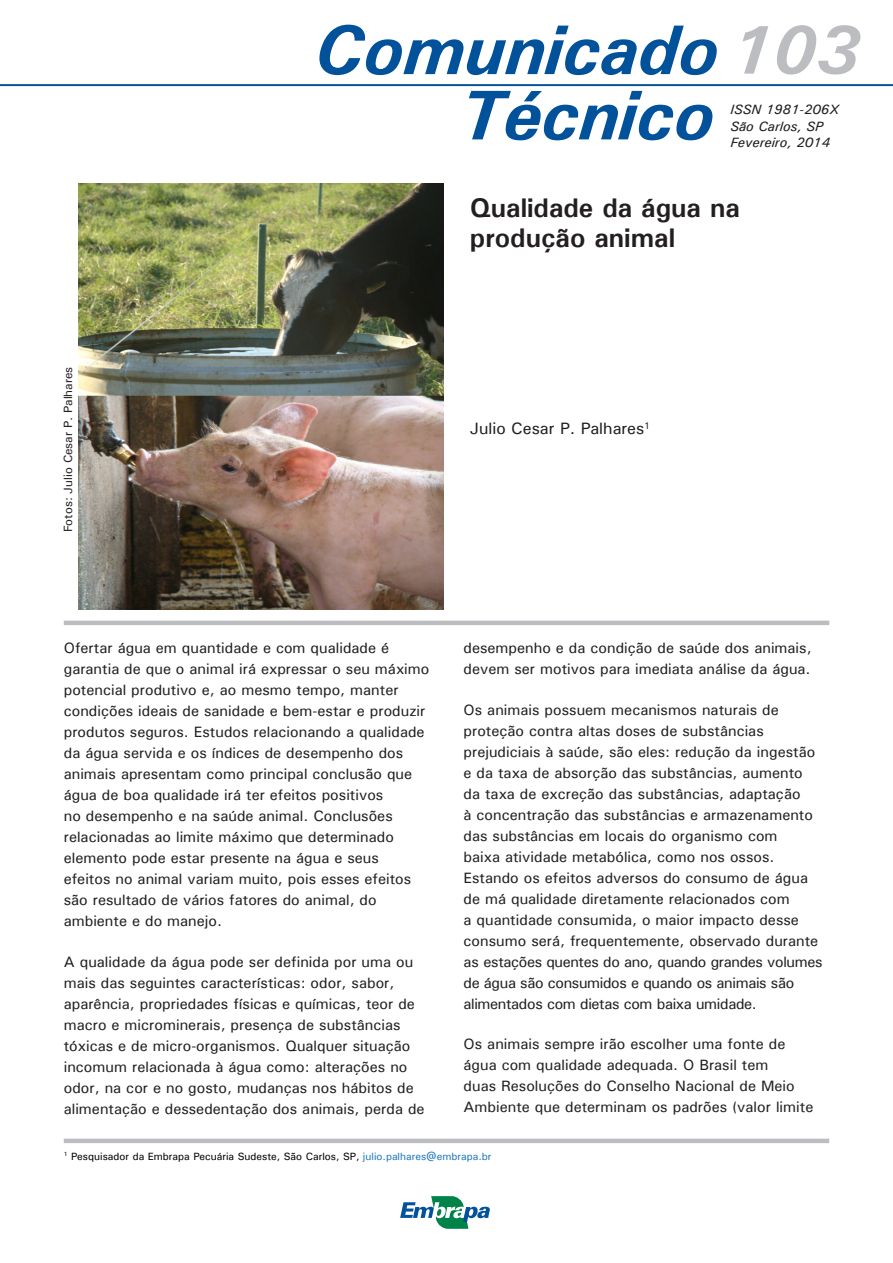
<style>
.page{position:relative;width:893px;height:1263px;background:#fff}
.page>*{position:absolute;margin:0;border:0;box-sizing:border-box;transform-origin:0 0}
.t1{font:italic 700 70.5px "Univers";color:#01519b}
.t2{font:700 27px/30px "Univers";color:#231f20}
.t3{font:500 16.5px "Univers";color:#231f20}
.t4{font:500 15px/21px "Univers";color:#231f20}
.t5{font:italic 500 13.5px/16.5px "Univers";color:#231f20}
.t6{font:500 12px "Univers";color:#231f20}
.t7{font:500 10.5px "Univers";color:#000}
.s1{font-size:69px;color:#bcbdc0}
.s2{color:#fff}
.s3{color:#1b78be}
</style>
<div class="page">
<hr style="left:64px;top:621px;width:765px;height:4px;background:#bcbdc0">
<div style="left:64px;top:1138px;width:765px;height:5px;background:#bcbdc0"></div>
<svg style="left:400px;top:1196px;width:90px;height:33px"></svg>
<hr style="left:0;top:84px;width:893px;height:2px;background:#01519b">
<img style="left:79px;top:184px;width:364px;height:425px">
<h1 class="t1" style="left:314px;top:5px;width:546px">Comunicado<span class="s1">103</span></h1>
<p class="t5" style="left:730px;top:101px;width:110px">ISSN 1981-206X<br>São Carlos, SP</p>
<h1 class="t1" style="left:460px;top:71px;width:256px">Técnico</h1>
<p class="t5" style="left:730px;top:134px;width:101px">Fevereiro, 2014</p>
<p class="t6" style="left:60px;top:532px;width:243px;rotate:-90deg">Fotos: Julio Cesar P. Palhares<span class="s2">Júlio Palhares</span></p>
<h2 class="t2" style="left:470px;top:192px;width:271px">Qualidade da água na produção animal</h2>
<p class="t3" style="left:470px;top:418px;width:182px">Julio Cesar P. Palhares<sup>1</sup></p>
<p class="t4" style="left:64px;top:637px;width:367px">Ofertar água em quantidade e com qualidade é garantia de que o animal irá expressar o seu máximo potencial produtivo e, ao mesmo tempo, manter condições ideais de sanidade e bem-estar e produzir produtos seguros. Estudos relacionando a qualidade da água servida e os índices de desempenho dos animais apresentam como principal conclusão que água de boa qualidade irá ter efeitos positivos<br>no desempenho e na saúde animal. Conclusões relacionadas ao limite máximo que determinado elemento pode estar presente na água e seus efeitos no animal variam muito, pois esses efeitos são resultado de vários fatores do animal, do ambiente e do manejo.</p>
<p class="t4" style="left:64px;top:951px;width:362px">A qualidade da água pode ser definida por uma ou mais das seguintes características: odor, sabor, aparência, propriedades físicas e químicas, teor de macro e microminerais, presença de substâncias tóxicas e de micro-organismos. Qualquer situação incomum relacionada à água como: alterações no odor, na cor e no gosto, mudanças nos hábitos de alimentação e dessedentação dos animais, perda de</p>
<p class="t4" style="left:463px;top:637px;width:350px">desempenho e da condição de saúde dos animais, devem ser motivos para imediata análise da água.</p>
<p class="t4" style="left:463px;top:699px;width:361px">Os animais possuem mecanismos naturais de proteção contra altas doses de substâncias prejudiciais à saúde, são eles: redução da ingestão e da taxa de absorção das substâncias, aumento da taxa de excreção das substâncias, adaptação<br>à concentração das substâncias e armazenamento das substâncias em locais do organismo com<br>baixa atividade metabólica, como nos ossos.<br>Estando os efeitos adversos do consumo de água de má qualidade diretamente relacionados com<br>a quantidade consumida, o maior impacto desse consumo será, frequentemente, observado durante as estações quentes do ano, quando grandes volumes de água são consumidos e quando os animais são alimentados com dietas com baixa umidade.</p>
<p class="t4" style="left:463px;top:1033px;width:351px">Os animais sempre irão escolher uma fonte de água com qualidade adequada. O Brasil tem<br>duas Resoluções do Conselho Nacional de Meio Ambiente que determinam os padrões (valor limite</p>
<p class="t7" style="left:64px;top:1149px;width:429px"><sup>1</sup> Pesquisador da Embrapa Pecuária Sudeste, São Carlos, SP, <span class="s3">julio.palhares@embrapa.br</span></p>
</div>
